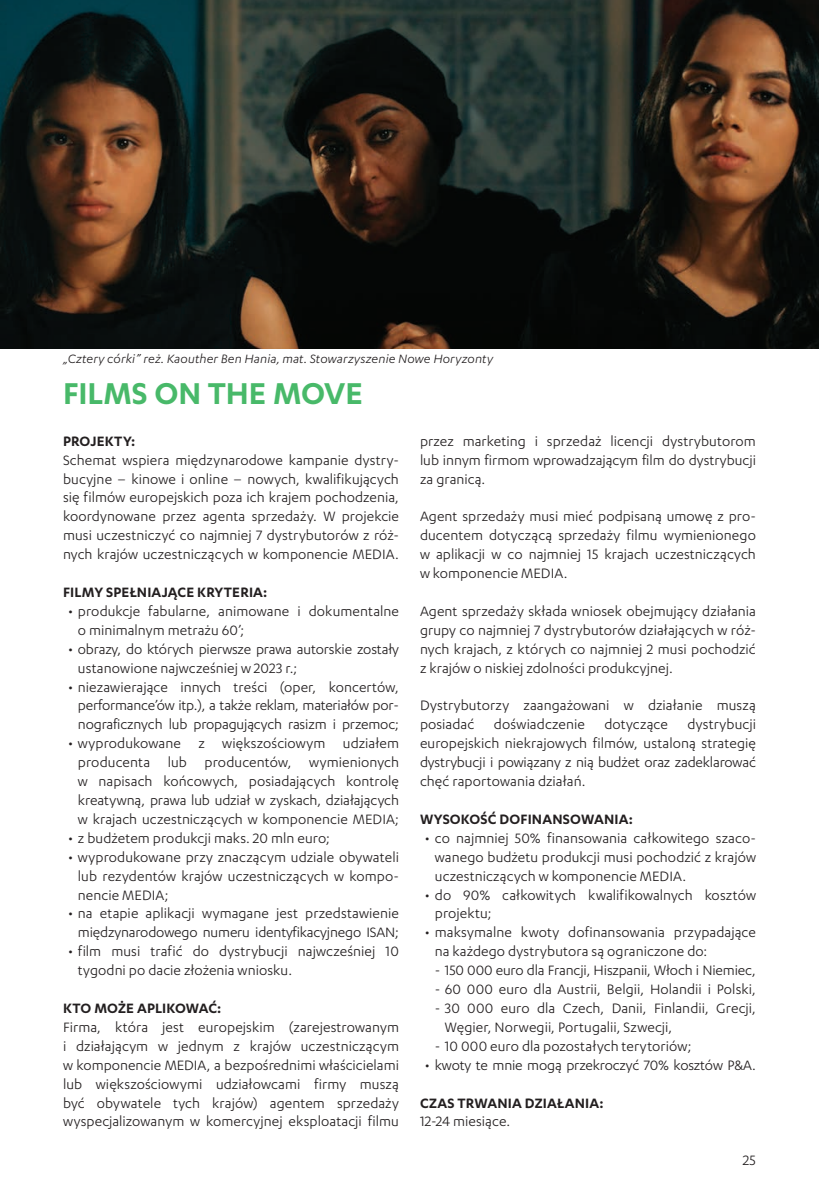
<style>
.page{position:relative;width:819px;height:1191px;background:#fff}
.page>*{position:absolute;margin:0;border:0;box-sizing:border-box;transform-origin:0 0}
.t1{font:600 35px "Karbon";color:#48b969}
.t2{font:15.75px/18.9px "Karbon";color:#231f20;text-align:justify}
.t3{font:600 15.75px "Karbon";letter-spacing:.01em;color:#231f20}
.t4{font:italic 14px "Karbon";letter-spacing:.01em;color:#231f20}
</style>
<div class="page">
<img style="left:0;top:0;width:819px;height:348px">
<p class="t4" style="left:63px;top:351px;width:431px">„Cztery córki” reż. Kaouther Ben Hania, mat. Stowarzyszenie Nowe Horyzonty</p>
<h1 class="t1" style="left:63px;top:373px;width:301px">FILMS ON THE MOVE</h1>
<p class="t3" style="left:63px;top:432px;width:74px">PROJEKTY:</p>
<p class="t2" style="left:63px;top:450px;width:337px">Schemat wspiera międzynarodowe kampanie dystry&shy;bucyjne – kinowe i online – nowych, kwalifikujących się filmów europejskich poza ich krajem pochodzenia, koordynowane przez agenta sprzedaży. W projekcie musi uczestniczyć co najmniej 7 dystrybutorów z róż&shy;nych krajów uczestniczących w komponencie MEDIA.</p>
<p class="t3" style="left:63px;top:583px;width:206px">FILMY SPEŁNIAJĄCE KRYTERIA:</p>
<p class="t2" style="left:78px;top:601px;width:322px;text-indent:-10px">• produkcje fabularne, animowane i dokumentalne o minimalnym metrażu 60’;</p>
<p class="t2" style="left:78px;top:639px;width:322px;text-indent:-10px">• obrazy, do których pierwsze prawa autorskie zostały ustanowione najwcześniej w 2023 r.;</p>
<p class="t2" style="left:78px;top:677px;width:322px;text-indent:-10px">• niezawierające innych treści (oper, koncertów, performance’ów itp.), a także reklam, materiałów por&shy;nograficznych lub propagujących rasizm i przemoc;</p>
<p class="t2" style="left:78px;top:733px;width:322px;text-indent:-10px">• wyprodukowane z większościowym udziałem producenta lub producentów, wymienionych w napisach końcowych, posiadających kontrolę kreatywną, prawa lub udział w zyskach, działających w krajach uczestniczących w komponencie MEDIA;</p>
<p class="t2" style="left:68px;top:828px;width:263px">• z budżetem produkcji maks. 20 mln euro;</p>
<p class="t2" style="left:78px;top:847px;width:322px;text-indent:-10px">• wyprodukowane przy znaczącym udziale obywateli lub rezydentów krajów uczestniczących w kompo&shy;nencie MEDIA;</p>
<p class="t2" style="left:68px;top:903px;width:332px;text-align:right">• na etapie aplikacji wymagane jest przedstawienie międzynarodowego numeru identyfikacyjnego ISAN;</p>
<p class="t2" style="left:78px;top:941px;width:322px;text-indent:-10px">• film musi trafić do dystrybucji najwcześniej 10 tygodni po dacie złożenia wniosku.</p>
<p class="t3" style="left:63px;top:999px;width:160px">KTO MOŻE APLIKOWAĆ:</p>
<p class="t2" style="left:63px;top:1017px;width:337px">Firma, która jest europejskim (zarejestrowanym i działającym w jednym z krajów uczestniczącym w komponencie MEDIA, a bezpośrednimi właścicielami lub większościowymi udziałowcami firmy muszą być obywatele tych krajów) agentem sprzedaży wyspecjalizowanym w komercyjnej eksploatacji filmu</p>
<p class="t2" style="left:420px;top:431px;width:337px">przez marketing i sprzedaż licencji dystrybutorom lub innym firmom wprowadzającym film do dystrybucji za granicą.</p>
<p class="t2" style="left:420px;top:507px;width:337px">Agent sprzedaży musi mieć podpisaną umowę z pro&shy;ducentem dotyczącą sprzedaży filmu wymienionego w aplikacji w co najmniej 15 krajach uczestniczących w komponencie MEDIA.</p>
<p class="t2" style="left:420px;top:601px;width:337px">Agent sprzedaży składa wniosek obejmujący działania grupy co najmniej 7 dystrybutorów działających w róż&shy;nych krajach, z których co najmniej 2 musi pochodzić z krajów o niskiej zdolności produkcyjnej.</p>
<p class="t2" style="left:420px;top:696px;width:337px">Dystrybutorzy zaangażowani w działanie muszą posiadać doświadczenie dotyczące dystrybucji europejskich niekrajowych filmów, ustaloną strategię dystrybucji i powiązany z nią budżet oraz zadeklarować chęć raportowania działań.</p>
<p class="t3" style="left:420px;top:810px;width:214px">WYSOKOŚĆ DOFINANSOWANIA:</p>
<p class="t2" style="left:435px;top:828px;width:322px;text-indent:-10px">• co najmniej 50% finansowania całkowitego szaco&shy;wanego budżetu produkcji musi pochodzić z krajów uczestniczących w komponencie MEDIA.</p>
<p class="t2" style="left:435px;top:885px;width:322px;text-indent:-10px">• do 90% całkowitych kwalifikowalnych kosztów projektu;</p>
<p class="t2" style="left:435px;top:922px;width:322px;text-indent:-10px">• maksymalne kwoty dofinansowania przypadające na każdego dystrybutora są ograniczone do:</p>
<p class="t2" style="left:435px;top:960px;width:322px">- 150 000 euro dla Francji, Hiszpanii, Włoch i Niemiec,</p>
<p class="t2" style="left:435px;top:979px;width:322px">- 60 000 euro dla Austrii, Belgii, Holandii i Polski,</p>
<p class="t2" style="left:445px;top:998px;width:312px;text-indent:-10px">- 30 000 euro dla Czech, Danii, Finlandii, Grecji,<br>Węgier, Norwegii, Portugalii, Szwecji,</p>
<p class="t2" style="left:435px;top:1036px;width:258px">- 10 000 euro dla pozostałych terytoriów;</p>
<p class="t2" style="left:425px;top:1055px;width:332px">• kwoty te mnie mogą przekroczyć 70% kosztów P&amp;A.</p>
<p class="t3" style="left:420px;top:1093px;width:185px">CZAS TRWANIA DZIAŁANIA:</p>
<p class="t2" style="left:420px;top:1111px;width:92px">12-24 miesiące.</p>
<p class="t2" style="left:742px;top:1150px;width:15px">25</p>
</div>
